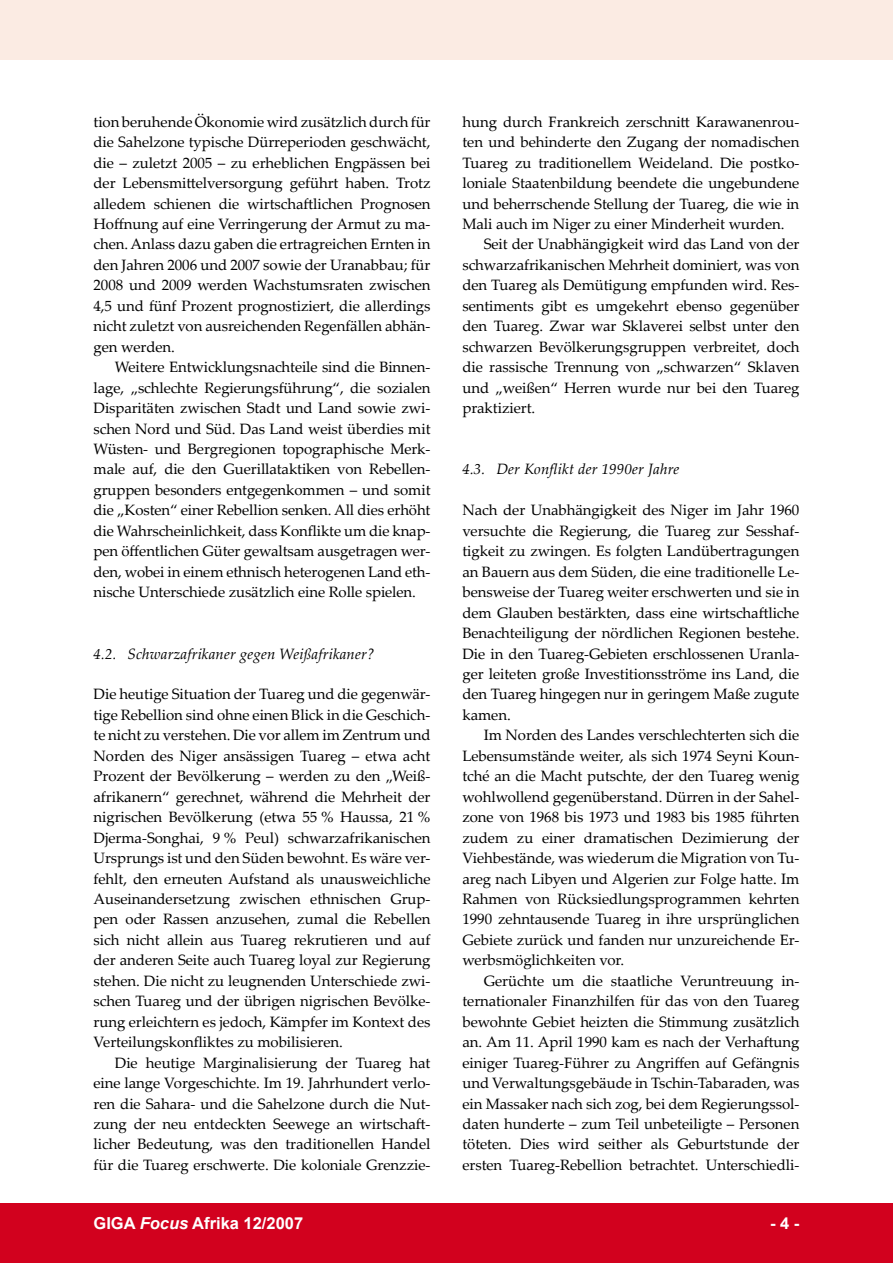
<style>
.page{position:relative;width:893px;height:1263px;background:#fff}
.page>*{position:absolute;margin:0;border:0;box-sizing:border-box;transform-origin:0 0}
.t1{font:700 16.5px "Arial";color:#fff}
.t2{font:15px/20.4px "Palatino Linotype";letter-spacing:-.005em;color:#000;text-align:justify}
.t3{font:italic 15px "Palatino Linotype";letter-spacing:.01em;color:#000}
.s1{font-style:italic}
</style>
<div class="page">
<div style="left:0;top:1203px;width:893px;height:60px;background:#d2011e"></div>
<div style="left:0;top:0;width:893px;height:60px;background:#fbebe3"></div>
<p class="t2" style="left:94px;top:111px;width:339px">tion beruhende Ökonomie wird zusätzlich durch für die Sahelzone typische Dürreperioden geschwächt, die – zuletzt 2005 – zu erheblichen Engpässen bei der Lebensmittelversorgung geführt haben. Trotz alledem schienen die wirtschaftlichen Prognosen Hoffnung auf eine Verringerung der Armut zu ma&shy;chen. Anlass dazu gaben die ertragreichen Ernten in den Jahren 2006 und 2007 sowie der Uranabbau; für 2008 und 2009 werden Wachstumsraten zwischen 4,5 und fünf Prozent prognostiziert, die allerdings nicht zuletzt von ausreichenden Regenfällen abhän&shy;gen werden.</p>
<p class="t2" style="left:94px;top:356px;width:338px;text-indent:21px">Weitere Entwicklungsnachteile sind die Binnen&shy;lage, „schlechte Regierungsführung“, die sozialen Disparitäten zwischen Stadt und Land sowie zwi&shy;schen Nord und Süd. Das Land weist überdies mit Wüsten- und Bergregionen topographische Merk&shy;male auf, die den Guerillataktiken von Rebellen&shy;gruppen besonders entgegenkommen – und somit die „Kosten“ einer Rebellion senken. All dies erhöht die Wahrscheinlichkeit, dass Konflikte um die knap&shy;pen öffentlichen Güter gewaltsam ausgetragen wer&shy;den, wobei in einem ethnisch heterogenen Land eth&shy;nische Unterschiede zusätzlich eine Rolle spielen.</p>
<p class="t3" style="left:94px;top:643px;width:283px">4.2. Schwarzafrikaner gegen Weißafrikaner?</p>
<p class="t2" style="left:94px;top:684px;width:338px">Die heutige Situation der Tuareg und die gegenwär&shy;tige Rebellion sind ohne einen Blick in die Geschich&shy;te nicht zu verstehen. Die vor allem im Zentrum und Norden des Niger ansässigen Tuareg – etwa acht Prozent der Bevölkerung – werden zu den „Weiß&shy;afrikanern“ gerechnet, während die Mehrheit der nigrischen Bevölkerung (etwa 55 % Haussa, 21 % Djerma-Songhai, 9 % Peul) schwarzafrikanischen Ursprungs ist und den Süden bewohnt. Es wäre ver&shy;fehlt, den erneuten Aufstand als unausweichliche Auseinandersetzung zwischen ethnischen Grup&shy;pen oder Rassen anzusehen, zumal die Rebellen sich nicht allein aus Tuareg rekrutieren und auf der anderen Seite auch Tuareg loyal zur Regierung stehen. Die nicht zu leugnenden Unterschiede zwi&shy;schen Tuareg und der übrigen nigrischen Bevölke&shy;rung erleichtern es jedoch, Kämpfer im Kontext des Verteilungskonfliktes zu mobilisieren.</p>
<p class="t2" style="left:94px;top:1052px;width:338px;text-indent:21px">Die heutige Marginalisierung der Tuareg hat eine lange Vorgeschichte. Im 19. Jahrhundert verlo&shy;ren die Sahara- und die Sahelzone durch die Nut&shy;zung der neu entdeckten Seewege an wirtschaft&shy;licher Bedeutung, was den traditionellen Handel für die Tuareg erschwerte. Die koloniale Grenzzie-</p>
<p class="t2" style="left:462px;top:111px;width:338px">hung durch Frankreich zerschnitt Karawanenrou-</p>
<p class="t2" style="left:462px;top:131px;width:338px">ten und behinderte den Zugang der nomadischen</p>
<p class="t2" style="left:462px;top:152px;width:338px">Tuareg zu traditionellem Weideland. Die postko-</p>
<p class="t2" style="left:462px;top:172px;width:338px">loniale Staatenbildung beendete die ungebundene</p>
<p class="t2" style="left:462px;top:193px;width:338px">und beherrschende Stellung der Tuareg, die wie in</p>
<p class="t2" style="left:462px;top:213px;width:324px">Mali auch im Niger zu einer Minderheit wurden.</p>
<p class="t2" style="left:484px;top:234px;width:317px">Seit der Unabhängigkeit wird das Land von der</p>
<p class="t2" style="left:462px;top:254px;width:338px">schwarzafrikanischen Mehrheit dominiert, was von</p>
<p class="t2" style="left:462px;top:274px;width:338px">den Tuareg als Demütigung empfunden wird. Res-</p>
<p class="t2" style="left:462px;top:295px;width:338px">sentiments gibt es umgekehrt ebenso gegenüber</p>
<p class="t2" style="left:462px;top:315px;width:338px">den Tuareg. Zwar war Sklaverei selbst unter den</p>
<p class="t2" style="left:462px;top:336px;width:338px">schwarzen Bevölkerungsgruppen verbreitet, doch</p>
<p class="t2" style="left:462px;top:356px;width:338px">die rassische Trennung von „schwarzen“ Sklaven</p>
<p class="t2" style="left:462px;top:377px;width:338px">und „weißen“ Herren wurde nur bei den Tuareg</p>
<p class="t2" style="left:462px;top:397px;width:74px">praktiziert.</p>
<p class="t3" style="left:462px;top:459px;width:218px">4.3. Der Konflikt der 1990er Jahre</p>
<p class="t2" style="left:462px;top:499px;width:338px">Nach der Unabhängigkeit des Niger im Jahr 1960 versuchte die Regierung, die Tuareg zur Sesshaf&shy;tigkeit zu zwingen. Es folgten Landübertragungen an Bauern aus dem Süden, die eine traditionelle Le&shy;bensweise der Tuareg weiter erschwerten und sie in dem Glauben bestärkten, dass eine wirtschaftliche Benachteiligung der nördlichen Regionen bestehe.<br>Die in den Tuareg-Gebieten erschlossenen Uranla&shy;ger leiteten große Investitionsströme ins Land, die den Tuareg hingegen nur in geringem Maße zugute kamen.</p>
<p class="t2" style="left:462px;top:724px;width:338px;text-indent:21px">Im Norden des Landes verschlechterten sich die Lebensumstände weiter, als sich 1974 Seyni Koun&shy;tché an die Macht putschte, der den Tuareg wenig wohlwollend gegenüberstand. Dürren in der Sahel&shy;zone von 1968 bis 1973 und 1983 bis 1985 führten zudem zu einer dramatischen Dezimierung der Viehbestände, was wiederum die Migration von Tu&shy;areg nach Libyen und Algerien zur Folge hatte. Im Rahmen von Rücksiedlungsprogrammen kehrten 1990 zehntausende Tuareg in ihre ursprünglichen Gebiete zurück und fanden nur unzureichende Er&shy;werbsmöglichkeiten vor.</p>
<p class="t2" style="left:462px;top:970px;width:338px;text-indent:21px">Gerüchte um die staatliche Veruntreuung in&shy;ternationaler Finanzhilfen für das von den Tuareg bewohnte Gebiet heizten die Stimmung zusätzlich an. Am 11. April 1990 kam es nach der Verhaftung einiger Tuareg-Führer zu Angriffen auf Gefängnis und Verwaltungsgebäude in Tschin-Tabaraden, was ein Massaker nach sich zog, bei dem Regierungssol&shy;daten hunderte – zum Teil unbeteiligte – Personen töteten. Dies wird seither als Geburtstunde der ersten Tuareg-Rebellion betrachtet. Unterschiedli-</p>
<p class="t1" style="left:94px;top:1212px;width:211px">GIGA <span class="s1">Focus</span> Afrika 12/2007</p>
<p class="t1" style="left:770px;top:1212px;width:31px">- -</p>
</div>
